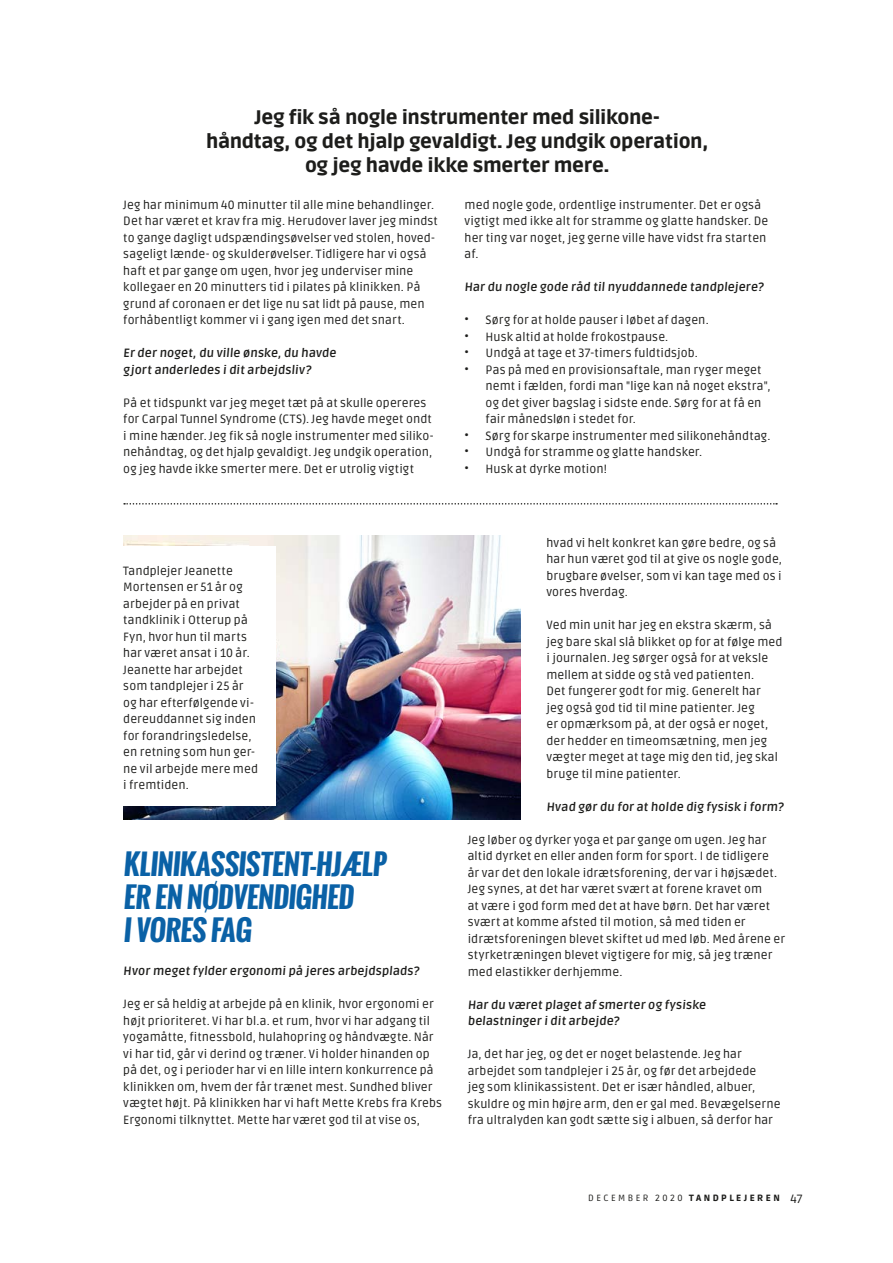
<style>
.page{position:relative;width:893px;height:1263px;background:#fff}
.page>*{position:absolute;margin:0;border:0;box-sizing:border-box;transform-origin:0 0}
.t1{font:700 27.75px/33px "Oswald";color:#0a61a6}
.t2{font:900 19.5px/24px "Ruda";letter-spacing:-.01em;color:#1d1d1b;text-align:center}
.t3{font:12px/16.5px "Ruda";letter-spacing:.01em;color:#1d1d1b}
.t4{font:700 12px/16.5px "Ruda";letter-spacing:.025em;color:#1d1d1b}
.t5{font:9px "Ruda";letter-spacing:.275em;color:#1d1d1b}
.s1{font-weight:900}
.s2{font-size:12px}
</style>
<div class="page">
<img style="left:123px;top:536px;width:398px;height:284px">
<div style="left:106px;top:546px;width:169px;height:260px;background:#fff"></div>
<svg style="left:124px;top:503px;width:653px;height:2px"></svg>
<h2 class="t2" style="left:206px;top:106px;width:504px">Jeg fik så nogle instrumenter med silikone-<br>håndtag, og det hjalp gevaldigt. Jeg undgik operation, og jeg havde ikke smerter mere.</h2>
<p class="t3" style="left:123px;top:197px;width:316px">Jeg har minimum 40 minutter til alle mine behandlinger.<br>Det har været et krav fra mig. Herudover laver jeg mindst to gange dagligt udspændingsøvelser ved stolen, hoved&shy;sageligt lænde- og skulderøvelser. Tidligere har vi også haft et par gange om ugen, hvor jeg underviser mine kollegaer en 20 minutters tid i pilates på klinikken. På grund af coronaen er det lige nu sat lidt på pause, men forhåbentligt kommer vi i gang igen med det snart.</p>
<p class="t4" style="left:123px;top:345px;width:216px">Er der noget, du ville ønske, du havde gjort anderledes i dit arbejdsliv?</p>
<p class="t3" style="left:123px;top:395px;width:312px">På et tidspunkt var jeg meget tæt på at skulle opereres for Carpal Tunnel Syndrome (CTS). Jeg havde meget ondt i mine hænder. Jeg fik så nogle instrumenter med siliko&shy;nehåndtag, og det hjalp gevaldigt. Jeg undgik operation, og jeg havde ikke smerter mere. Det er utrolig vigtigt</p>
<p class="t3" style="left:465px;top:197px;width:305px">med nogle gode, ordentlige instrumenter. Det er også vigtigt med ikke alt for stramme og glatte handsker. De her ting var noget, jeg gerne ville have vidst fra starten af.</p>
<p class="t4" style="left:465px;top:279px;width:302px">Har du nogle gode råd til nyuddannede tandplejere?</p>
<p class="t3" style="left:465px;top:312px;width:246px">• Sørg for at holde pauser i løbet af dagen.</p>
<p class="t3" style="left:465px;top:329px;width:205px">• Husk altid at holde frokostpause.</p>
<p class="t3" style="left:465px;top:345px;width:235px">• Undgå at tage et 37-timers fuldtidsjob.</p>
<p class="t3" style="left:486px;top:362px;width:287px;text-indent:-21px">• Pas på med en provisionsaftale, man ryger meget nemt i fælden, fordi man "lige kan nå noget ekstra", og det giver bagslag i sidste ende. Sørg for at få en fair månedsløn i stedet for.</p>
<p class="t3" style="left:465px;top:428px;width:307px">• Sørg for skarpe instrumenter med silikonehåndtag.</p>
<p class="t3" style="left:465px;top:444px;width:239px">• Undgå for stramme og glatte handsker.</p>
<p class="t3" style="left:465px;top:461px;width:144px">• Husk at dyrke motion!</p>
<p class="t3" style="left:123px;top:562px;width:136px">Tandplejer Jeanette<br>Mortensen er 51 år og arbejder på en privat tandklinik i Otterup på<br>Fyn, hvor hun til marts har været ansat i 10 år.<br>Jeanette har arbejdet som tandplejer i 25 år og har efterfølgende vi&shy;dereuddannet sig inden for forandringsledelse, en retning som hun ger&shy;ne vil arbejde mere med i fremtiden.</p>
<h1 class="t1" style="left:123px;top:848px;width:268px">KLINIKASSISTENT-HJÆLP<br>ER EN NØDVENDIGHED<br>IVORES FAG</h1>
<p class="t4" style="left:123px;top:963px;width:299px">Hvor meget fylder ergonomi på jeres arbejdsplads?</p>
<p class="t3" style="left:123px;top:996px;width:320px">Jeg er så heldig at arbejde på en klinik, hvor ergonomi er højt prioriteret. Vi har bl.a. et rum, hvor vi har adgang til yogamåtte, fitnessbold, hulahopring og håndvægte. Når vi har tid, går vi derind og træner. Vi holder hinanden op på det, og i perioder har vi en lille intern konkurrence på klinikken om, hvem der får trænet mest. Sundhed bliver vægtet højt. På klinikken har vi haft Mette Krebs fra Krebs Ergonomi tilknyttet. Mette har været god til at vise os,</p>
<p class="t3" style="left:546px;top:535px;width:237px">hvad vi helt konkret kan gøre bedre, og så har hun været god til at give os nogle gode, brugbare øvelser, som vi kan tage med os i vores hverdag.</p>
<p class="t3" style="left:546px;top:617px;width:238px">Ved min unit har jeg en ekstra skærm, så jeg bare skal slå blikket op for at følge med i journalen. Jeg sørger også for at veksle mellem at sidde og stå ved patienten.<br>Det fungerer godt for mig. Generelt har<br>jeg også god tid til mine patienter. Jeg<br>er opmærksom på, at der også er noget, der hedder en timeomsætning, men jeg vægter meget at tage mig den tid, jeg skal bruge til mine patienter.</p>
<p class="t4" style="left:546px;top:799px;width:240px">Hvad gør du for at holde dig fysisk i form?</p>
<p class="t3" style="left:468px;top:832px;width:319px">Jeg løber og dyrker yoga et par gange om ugen. Jeg har altid dyrket en eller anden form for sport. I de tidligere<br>år var det den lokale idrætsforening, der var i højsædet.<br>Jeg synes, at det har været svært at forene kravet om<br>at være i god form med det at have børn. Det har været svært at komme afsted til motion, så med tiden er idrætsforeningen blevet skiftet ud med løb. Med årene er styrketræningen blevet vigtigere for mig, så jeg træner med elastikker derhjemme.</p>
<p class="t4" style="left:468px;top:997px;width:241px">Har du været plaget af smerter og fysiske belastninger i dit arbejde?</p>
<p class="t3" style="left:468px;top:1046px;width:314px">Ja, det har jeg, og det er noget belastende. Jeg har arbejdet som tandplejer i 25 år, og før det arbejdede<br>jeg som klinikassistent. Det er især håndled, albuer, skuldre og min højre arm, den er gal med. Bevægelserne fra ultralyden kan godt sætte sig i albuen, så derfor har</p>
<p class="t5" style="left:588px;top:1193px;width:216px">DECEMBER 2020 <span class="s1">TANDPLEJEREN</span> <span class="s2">47</span></p>
</div>
